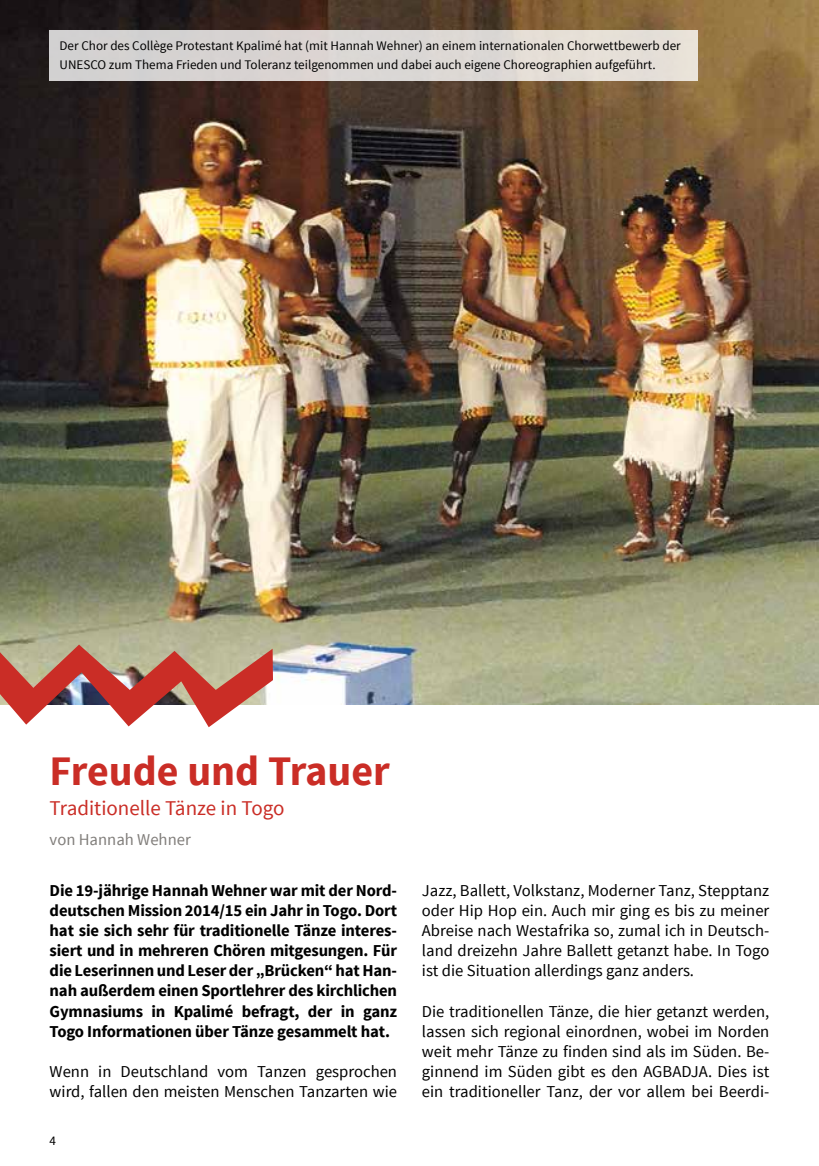
<style>
.page{position:relative;width:819px;height:1166px;background:#fff}
.page>*{position:absolute;margin:0;border:0;box-sizing:border-box;transform-origin:0 0}
.t1{font:700 42px "Source Sans Pro";color:#ca2d26}
.t2{font:21px "Source Sans Pro";color:#ca2d26}
.t3{font:16.62px/20.1px "Source Sans Pro";color:#000;text-align:justify}
.t4{font:700 16.62px/20.1px "Source Sans Pro";letter-spacing:-.01em;color:#000;text-align:justify}
.t5{font:16.62px "Source Sans Pro";color:#817e7b}
.t6{font:13.12px/19.2px "Source Sans Pro";color:#000}
</style>
<div class="page">
<img style="left:0;top:0;width:819px;height:705px">
<svg style="left:0;top:644px;width:273px;height:83px"></svg>
<div style="left:50px;top:30px;width:647px;height:50px;background:linear-gradient(to right,#d0ced0,#e7e0d8)"></div>
<p class="t6" style="left:60px;top:36px;width:622px">Der Chor des Collège Protestant Kpalimé hat (mit Hannah Wehner) an einem internationalen Chorwettbewerb der<br>UNESCO zum Thema Frieden und Toleranz teilgenommen und dabei auch eigene Choreographien aufgeführt.</p>
<h1 class="t1" style="left:50px;top:744px;width:342px">Freude und Trauer</h1>
<p class="t2" style="left:50px;top:795px;width:236px">Traditionelle Tänze in Togo</p>
<p class="t5" style="left:50px;top:829px;width:143px">von Hannah Wehner</p>
<p class="t4" style="left:50px;top:881px;width:349px">Die 19-jährige Hannah Wehner war mit der Nord&shy;deutschen Mission 2014/15 ein Jahr in Togo. Dort hat sie sich sehr für traditionelle Tänze interes&shy;siert und in mehreren Chören mitgesungen. Für die Leserinnen und Leser der „Brücken“ hat Han&shy;nah außerdem einen Sportlehrer des kirchlichen Gymnasiums in Kpalimé befragt, der in ganz Togo Informationen über Tänze gesammelt hat.</p>
<p class="t3" style="left:50px;top:1061px;width:349px">Wenn in Deutschland vom Tanzen gesprochen wird, fallen den meisten Menschen Tanzarten wie</p>
<p class="t6" style="left:50px;top:1131px;width:8px">4</p>
<p class="t3" style="left:422px;top:880px;width:349px">Jazz, Ballett, Volkstanz, Moderner Tanz, Stepptanz oder Hip Hop ein. Auch mir ging es bis zu meiner Abreise nach Westafrika so, zumal ich in Deutsch&shy;land dreizehn Jahre Ballett getanzt habe. In Togo ist die Situation allerdings ganz anders.</p>
<p class="t3" style="left:422px;top:1001px;width:349px">Die traditionellen Tänze, die hier getanzt werden, lassen sich regional einordnen, wobei im Norden weit mehr Tänze zu finden sind als im Süden. Be&shy;ginnend im Süden gibt es den AGBADJA. Dies ist ein traditioneller Tanz, der vor allem bei Beerdi-</p>
</div>
